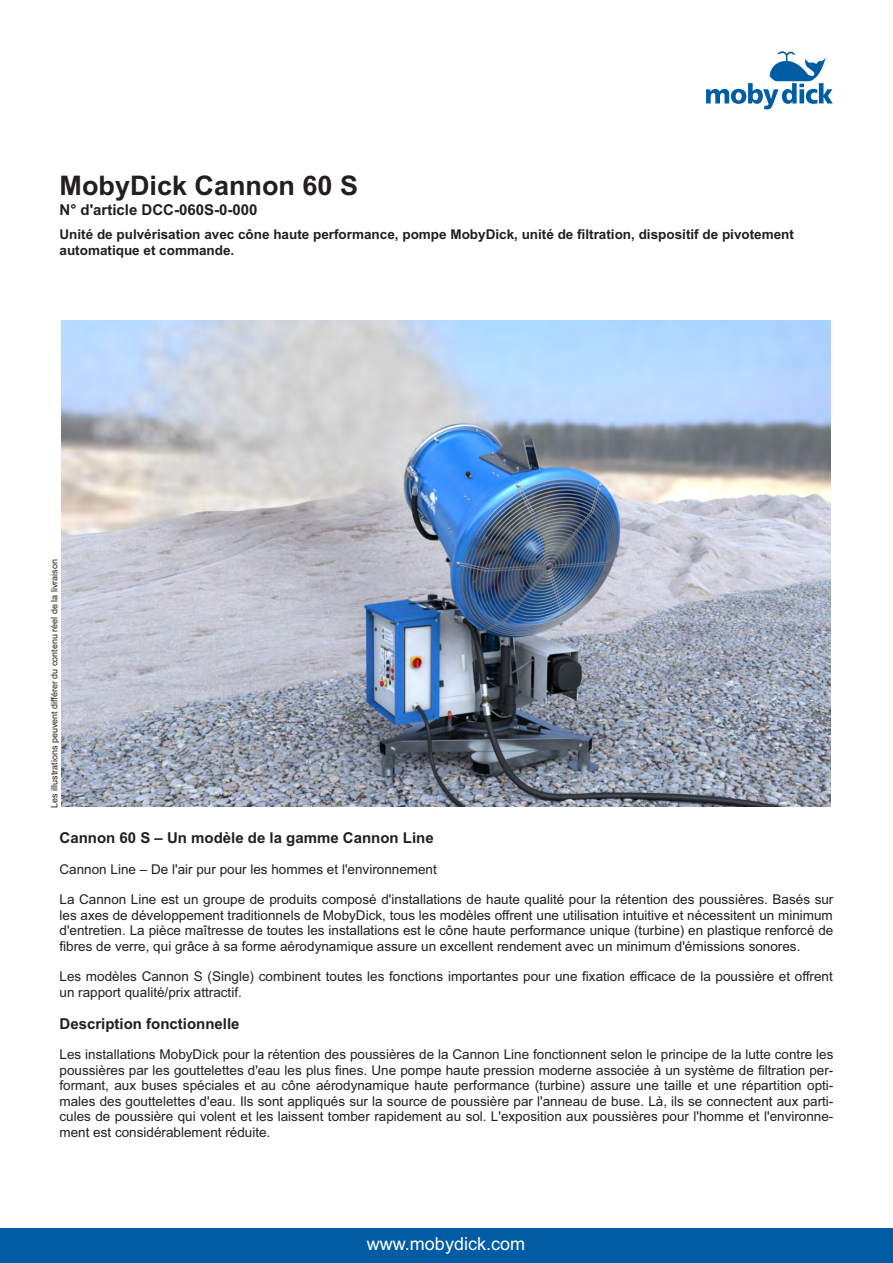
<style>
.page{position:relative;width:893px;height:1263px;background:#fff}
.page>*{position:absolute;margin:0;border:0;box-sizing:border-box;transform-origin:0 0}
.t1{font:700 27px "Arial";color:#231f20}
.t2{font:18px "Arial";color:#fff}
.t3{font:700 15px "Arial";color:#231f20}
.t4{font:13.5px/15.5px "Arial";color:#231f20;text-align:justify}
.t5{font:700 13.5px/15.5px "Arial";color:#231f20}
.t6{font:9px "Arial";color:#231f20}
</style>
<div class="page">
<svg style="left:706px;top:51px;width:127px;height:58px"></svg>
<img style="left:61px;top:320px;width:769px;height:486px">
<div style="left:0;top:1229px;width:893px;height:34px;background:#015ca3"></div>
<h1 class="t1" style="left:60px;top:175px;width:300px">MobyDick Cannon 60 S</h1>
<p class="t3" style="left:60px;top:204px;width:199px">N° d'article DCC-060S-0-000</p>
<p class="t5" style="left:60px;top:228px;width:736px">Unité de pulvérisation avec cône haute performance, pompe MobyDick, unité de filtration, dispositif de pivotement automatique et commande.</p>
<p class="t6" style="left:51px;top:808px;width:250px;rotate:-90deg">Les illustrations peuvent différer du contenu réel de la livraison</p>
<p class="t3" style="left:60px;top:832px;width:376px">Cannon 60 S – Un modèle de la gamme Cannon Line</p>
<p class="t4" style="left:60px;top:862px;width:379px">Cannon Line – De l'air pur pour les hommes et l'environnement</p>
<p class="t4" style="left:60px;top:893px;width:775px">La Cannon Line est un groupe de produits composé d'installations de haute qualité pour la rétention des poussières. Basés sur les axes de développement traditionnels de MobyDick, tous les modèles offrent une utilisation intuitive et nécessitent un minimum d'entretien. La pièce maîtresse de toutes les installations est le cône haute performance unique (turbine) en plastique renforcé de fibres de verre, qui grâce à sa forme aérodynamique assure un excellent rendement avec un minimum d'émissions sonores.</p>
<p class="t4" style="left:60px;top:970px;width:775px">Les modèles Cannon S (Single) combinent toutes les fonctions importantes pour une fixation efficace de la poussière et offrent un rapport qualité/prix attractif.</p>
<p class="t3" style="left:60px;top:1017px;width:182px">Description fonctionnelle</p>
<p class="t4" style="left:60px;top:1048px;width:775px">Les installations MobyDick pour la rétention des poussières de la Cannon Line fonctionnent selon le principe de la lutte contre les poussières par les gouttelettes d'eau les plus fines. Une pompe haute pression moderne associée à un système de filtration per&shy;formant, aux buses spéciales et au cône aérodynamique haute performance (turbine) assure une taille et une répartition opti&shy;males des gouttelettes d'eau. Ils sont appliqués sur la source de poussière par l'anneau de buse. Là, ils se connectent aux parti&shy;cules de poussière qui volent et les laissent tomber rapidement au sol. L'exposition aux poussières pour l'homme et l'environne&shy;ment est considérablement réduite.</p>
<h2 class="t2" style="left:367px;top:1237px;width:160px">www.mobydick.com</h2>
</div>
